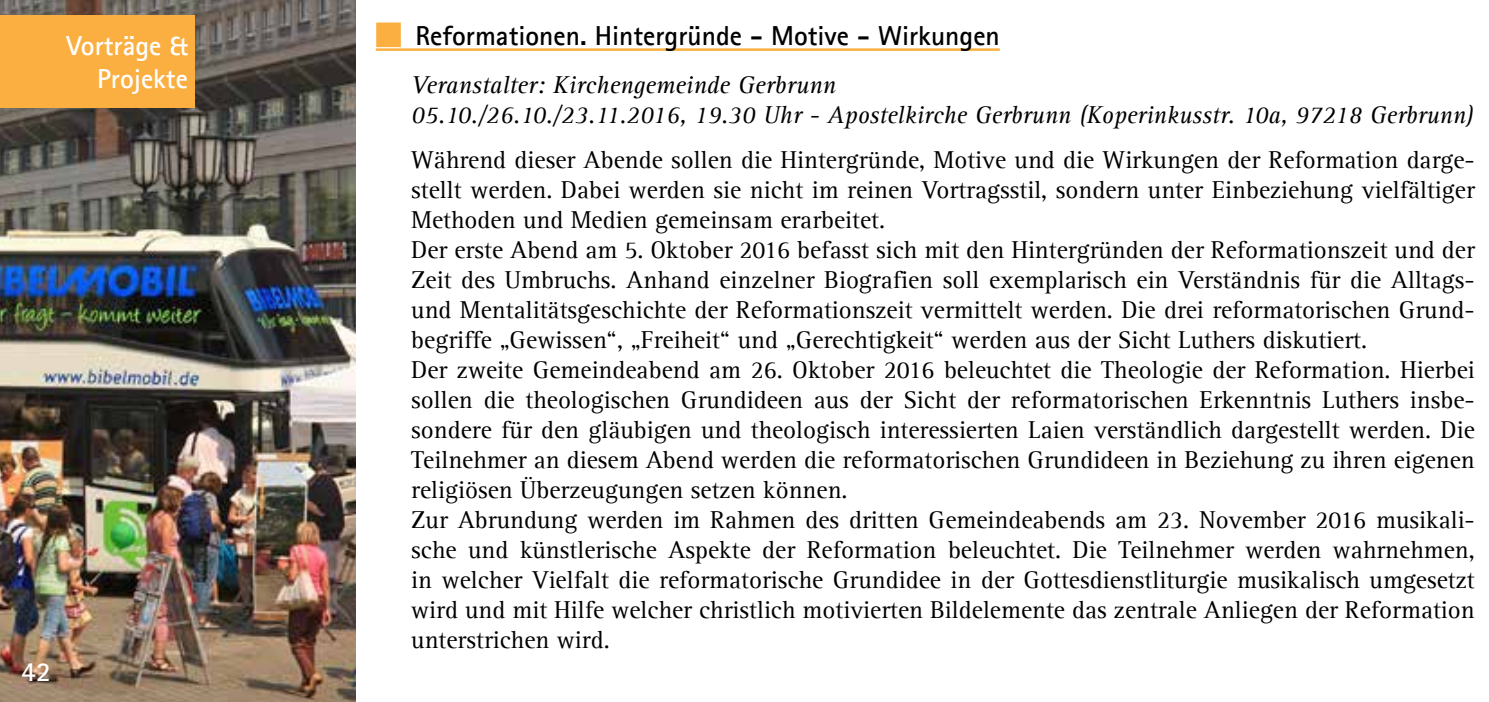
<style>
.page{position:relative;width:1489px;height:702px;background:#fff}
.page>*{position:absolute;margin:0;border:0;box-sizing:border-box;transform-origin:0 0}
.t1{font:700 27.5px "Agfa Rotis Sans Serif";color:#000}
.t2{font:700 27.5px/33px "Agfa Rotis Sans Serif";color:#fff;text-align:right}
.t3{font:25px/30px "Agfa Rotis Serif";color:#000}
.t4{font:italic 25px/30px "Agfa Rotis Serif";color:#000}
.s1{font-family:"Arial";font-weight:900;font-size:42.5px;color:#fbaf41}
</style>
<div class="page">
<img style="left:0;top:0;width:356px;height:702px">
<div style="left:0;top:16px;width:195px;height:92px;background:#fbaf41"></div>
<hr style="left:376px;top:48px;width:623px;height:3px;background:#fbaf41">
<div style="left:376px;top:23px;width:25px;height:24px;border:5px solid #fbaf41"></div>
<p class="t2" style="left:16px;top:654px;width:31px">42</p>
<p class="t2" style="left:21px;top:654px;width:31px">42</p>
<p class="t2" style="left:67px;top:28px;width:123px">Vorträge &amp;<br>Projekte</p>
<p class="t1" style="left:376px;top:18px;width:625px"><span class="s1">■</span> Reformationen. Hintergründe - Motive - Wirkungen</p>
<p class="t4" style="left:411px;top:70px;width:1063px">Veranstalter: Kirchengemeinde Gerbrunn<br>05.10./26.10./23.11.2016, 19.30 Uhr - Apostelkirche Gerbrunn (Koperinkusstr. 10a, 97218 Gerbrunn)</p>
<p class="t3" style="left:411px;top:145px;width:1065px">Während dieser Abende sollen die Hintergründe, Motive und die Wirkungen der Reformation darge&shy;stellt werden. Dabei werden sie nicht im reinen Vortragsstil, sondern unter Einbeziehung vielfältiger Methoden und Medien gemeinsam erarbeitet.<br>Der erste Abend am 5. Oktober 2016 befasst sich mit den Hintergründen der Reformationszeit und der Zeit des Umbruchs. Anhand einzelner Biografien soll exemplarisch ein Verständnis für die Alltags&shy;und Mentalitätsgeschichte der Reformationszeit vermittelt werden. Die drei reformatorischen Grund&shy;begriffe „Gewissen“, „Freiheit“ und „Gerechtigkeit“ werden aus der Sicht Luthers diskutiert.<br>Der zweite Gemeindeabend am 26. Oktober 2016 beleuchtet die Theologie der Reformation. Hierbei sollen die theologischen Grundideen aus der Sicht der reformatorischen Erkenntnis Luthers insbe&shy;sondere für den gläubigen und theologisch interessierten Laien verständlich dargestellt werden. Die Teilnehmer an diesem Abend werden die reformatorischen Grundideen in Beziehung zu ihren eigenen religiösen Überzeugungen setzen können.<br>Zur Abrundung werden im Rahmen des dritten Gemeindeabends am 23. November 2016 musikali&shy;sche und künstlerische Aspekte der Reformation beleuchtet. Die Teilnehmer werden wahrnehmen, in welcher Vielfalt die reformatorische Grundidee in der Gottesdienstliturgie musikalisch umgesetzt wird und mit Hilfe welcher christlich motivierten Bildelemente das zentrale Anliegen der Reformation unterstrichen wird.</p>
</div>
